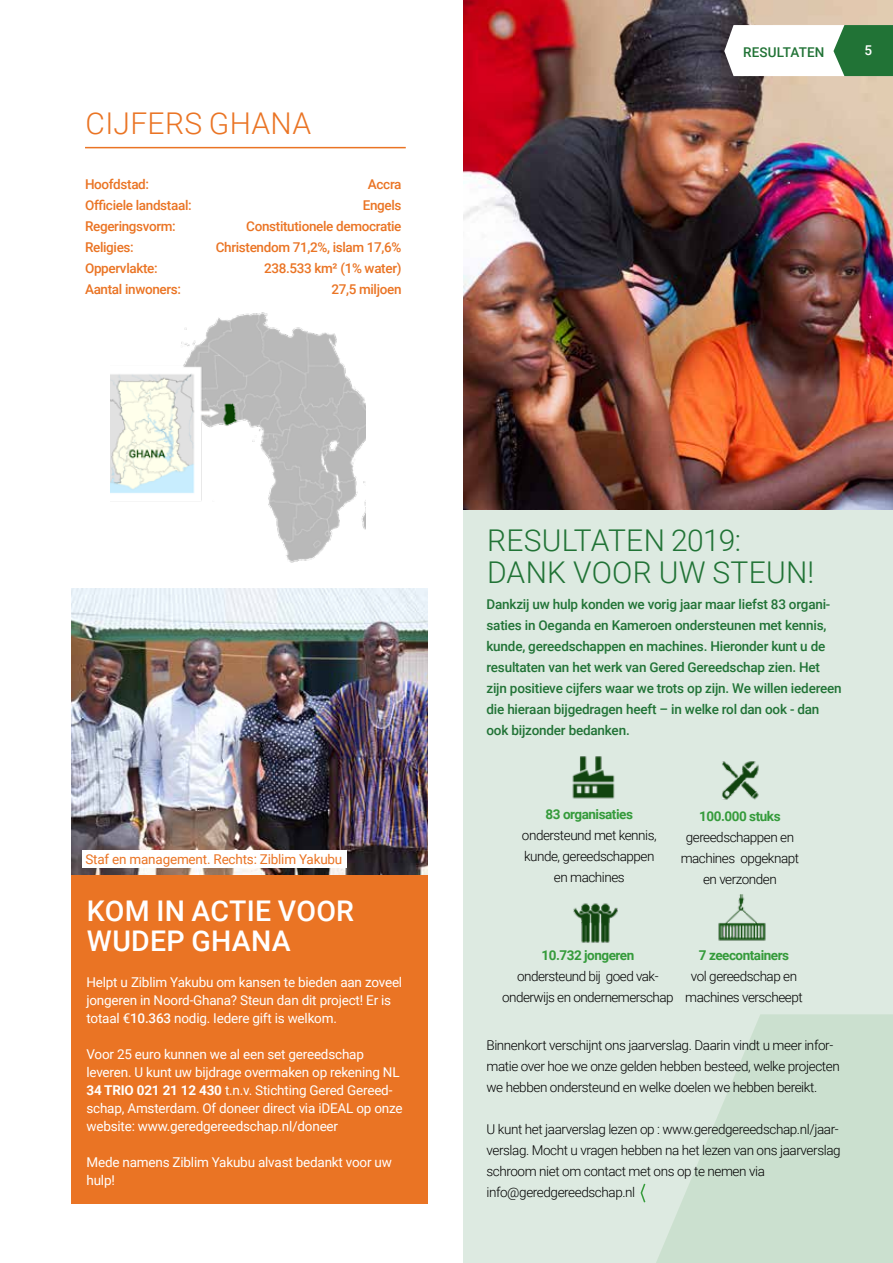
<style>
.page{position:relative;width:893px;height:1263px;background:#fff}
.page>*{position:absolute;margin:0;border:0;box-sizing:border-box;transform-origin:0 0}
.t1{font:300 30px/31.5px "Roboto";letter-spacing:.01em;color:#217336}
.t2{font:300 30px "Roboto";letter-spacing:.01em;color:#ea7424}
.t3{font:500 28.5px/30px "Roboto";letter-spacing:.01em;color:#fff}
.t4{font:300 13.5px/21px "Roboto";letter-spacing:-.03em;color:#000;text-align:center}
.t5{font:13.5px/18px "Roboto";letter-spacing:-.015em;color:#fff}
.t6{font:500 13.5px/21px "Roboto";letter-spacing:-.015em;color:#217336}
.t7{font:500 13.5px "Roboto";letter-spacing:-.025em;color:#ea7424}
.t8{font:700 13.5px "Roboto";letter-spacing:-.035em;color:#359b3b}
.t9{font:13.5px "Roboto";letter-spacing:-.015em;color:#ea7424}
.t10{font:500 13.5px "Roboto";letter-spacing:.01em;color:#217336}
.t11{font:500 13.5px "Roboto";color:#fff}
.s1{font-weight:500}
.s2{font-weight:700}
</style>
<div class="page">
<div style="left:463px;top:0;width:430px;height:1263px;background:#ddeae1"></div>
<svg style="left:656px;top:1014px;width:237px;height:249px;fill:#cbe0cf"></svg>
<img style="left:71px;top:588px;width:357px;height:287px">
<img style="left:463px;top:0;width:430px;height:509px">
<div style="left:71px;top:875px;width:357px;height:328px;background:#ea7424"></div>
<img style="left:111px;top:312px;width:255px;height:251px">
<hr style="left:85px;top:147px;width:321px;height:1px;background:#ea7424">
<svg style="left:640px;top:1183px;width:6px;height:20px"></svg>
<img style="left:572px;top:756px;width:43px;height:43px">
<img style="left:722px;top:761px;width:37px;height:39px">
<img style="left:573px;top:903px;width:45px;height:40px">
<img style="left:718px;top:894px;width:48px;height:47px">
<div style="left:82px;top:850px;width:265px;height:18px;background:#fff"></div>
<svg style="left:724px;top:25px;width:169px;height:51px;background:#b2ccb9"></svg>
<h1 class="t2" style="left:86px;top:102px;width:227px">CIJFERS GHANA</h1>
<p class="t7" style="left:85px;top:175px;width:66px">Hoofdstad:</p>
<p class="t7" style="left:368px;top:175px;width:35px">Accra</p>
<p class="t7" style="left:85px;top:196px;width:108px">Officiele landstaal:</p>
<p class="t7" style="left:363px;top:196px;width:40px">Engels</p>
<p class="t7" style="left:85px;top:217px;width:92px">Regeringsvorm:</p>
<p class="t7" style="left:246px;top:217px;width:157px">Constitutionele democratie</p>
<p class="t7" style="left:85px;top:238px;width:50px">Religies:</p>
<p class="t7" style="left:216px;top:238px;width:187px">Christendom 71,2%, islam 17,6%</p>
<p class="t7" style="left:85px;top:259px;width:74px">Oppervlakte:</p>
<p class="t7" style="left:264px;top:259px;width:139px">238.533 km² (1% water)</p>
<p class="t7" style="left:85px;top:280px;width:98px">Aantal inwoners:</p>
<p class="t7" style="left:331px;top:280px;width:72px">27,5 miljoen</p>
<p class="t10" style="left:743px;top:42px;width:83px">RESULTATEN</p>
<p class="t11" style="left:864px;top:41px;width:9px">5</p>
<p class="t9" style="left:85px;top:850px;width:258px">Staf en management. Rechts: Ziblim Yakubu</p>
<h2 class="t3" style="left:87px;top:894px;width:269px">KOM IN ACTIE VOOR<br>WUDEP GHANA</h2>
<p class="t5" style="left:86px;top:972px;width:317px">Helpt u Ziblim Yakubu om kansen te bieden aan zoveel jongeren in Noord-Ghana? Steun dan dit project! Er is totaal €<span class="s1">10.363</span> nodig. Iedere gift is welkom.</p>
<p class="t5" style="left:86px;top:1044px;width:318px">Voor 25 euro kunnen we al een set gereedschap leveren. U kunt uw bijdrage overmaken op rekening NL <span class="s2">34 TRIO 021 21 12 430</span> t.n.v. Stichting Gered Gereed&shy;schap, Amsterdam. Of doneer direct via iDEAL op onze website: www.geredgereedschap.nl/doneer</p>
<p class="t5" style="left:86px;top:1152px;width:307px">Mede namens Ziblim Yakubu alvast bedankt voor uw hulp!</p>
<h1 class="t1" style="left:487px;top:524px;width:329px">RESULTATEN 2019:<br>DANK VOOR UW STEUN!</h1>
<p class="t6" style="left:486px;top:593px;width:357px">Dankzij uw hulp konden we vorig jaar maar liefst 83 organi&shy;saties in Oeganda en Kameroen ondersteunen met kennis, kunde, gereedschappen en machines. Hieronder kunt u de resultaten van het werk van Gered Gereedschap zien. Het zijn positieve cijfers waar we trots op zijn. We willen iedereen die hieraan bijgedragen heeft – in welke rol dan ook - dan ook bijzonder bedanken.</p>
<p class="t8" style="left:546px;top:805px;width:89px">83 organisaties</p>
<p class="t4" style="left:522px;top:824px;width:136px">ondersteund met kennis, kunde, gereedschappen en machines</p>
<p class="t8" style="left:699px;top:807px;width:83px">100.000 stuks</p>
<p class="t4" style="left:681px;top:827px;width:120px">gereedschappen en machines opgeknapt en verzonden</p>
<p class="t8" style="left:541px;top:945px;width:94px">10.732 jongeren</p>
<p class="t4" style="left:502px;top:965px;width:173px">ondersteund bij goed vak&shy;onderwijs en ondernemerschap</p>
<p class="t8" style="left:699px;top:945px;width:92px">7 zeecontainers</p>
<p class="t4" style="left:685px;top:965px;width:119px">vol gereedschap en machines verscheept</p>
<p class="t4" style="left:486px;top:1034px;width:355px;text-align:left">Binnenkort verschijnt ons jaarverslag. Daarin vindt u meer infor&shy;matie over hoe we onze gelden hebben besteed, welke projecten we hebben ondersteund en welke doelen we hebben bereikt.</p>
<p class="t4" style="left:486px;top:1118px;width:356px;text-align:left">U kunt het jaarverslag lezen op : www.geredgereedschap.nl/jaar&shy;verslag. Mocht u vragen hebben na het lezen van ons jaarverslag schroom niet om contact met ons op te nemen via info@geredgereedschap.nl</p>
</div>
